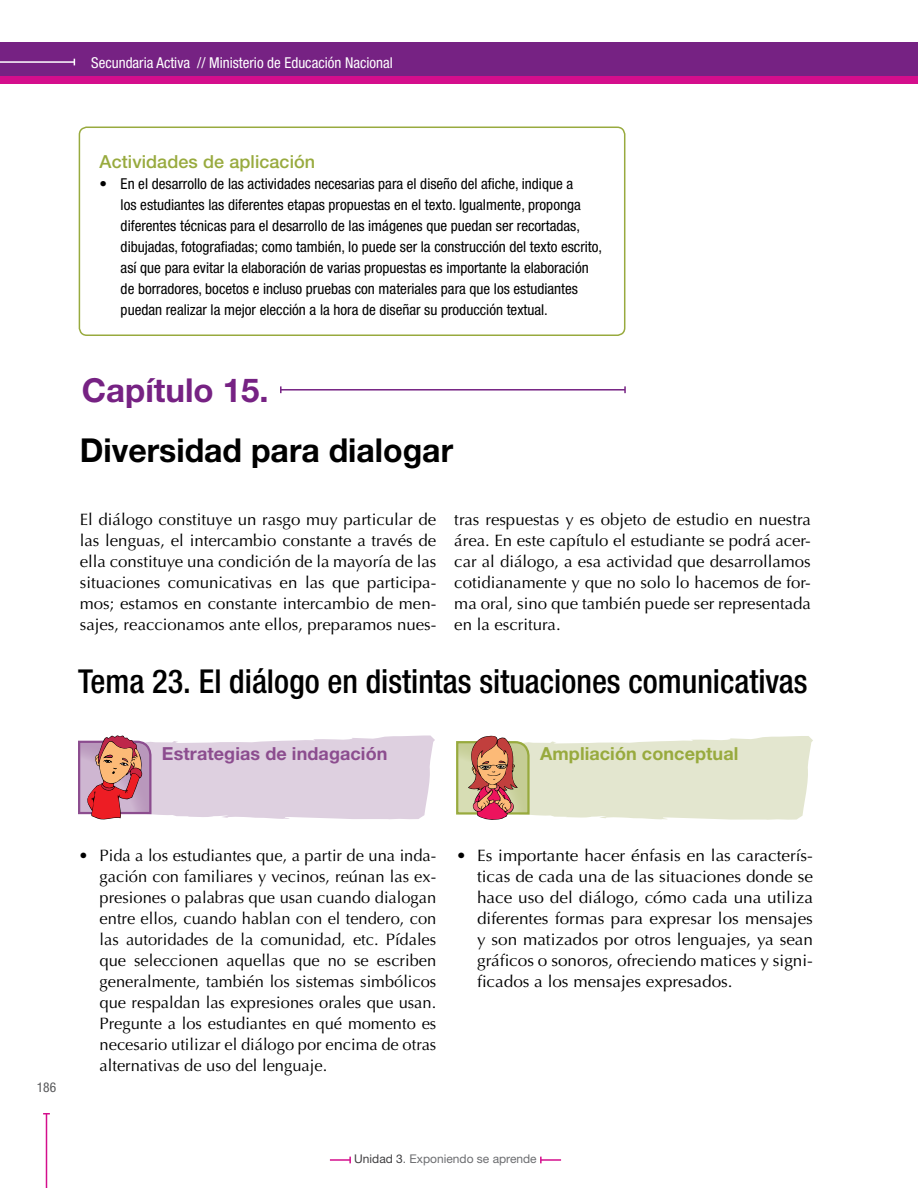
<style>
.page{position:relative;width:918px;height:1188px;background:#fff}
.page>*{position:absolute;margin:0;border:0;box-sizing:border-box;transform-origin:0 0}
.t1{font:500 condensed 33px "Helvetica Neue LT Std";color:#000}
.t2{font:700 33px "Helvetica Neue LT Std";color:#000}
.t3{font:700 33px "Helvetica Neue LT Std";color:#762283}
.t4{font:700 18px "Helvetica Neue LT Std";letter-spacing:.005em;color:#8c4d8f}
.t5{font:500 18px "Helvetica Neue LT Std";letter-spacing:.005em;color:#98aa3e}
.t6{font:700 18px "Helvetica Neue LT Std";letter-spacing:.005em;color:#98aa3e}
.t7{font:16.5px/21px "Optima LT Std";color:#000;text-align:justify}
.t8{font:16.5px/21px "Optima LT Std";color:#000;text-align:justify;scale:1.04 1}
.t9{font:condensed 15px/21px "Helvetica Neue LT Std";color:#000}
.t10{font:condensed 15px "Helvetica Neue LT Std";color:#fff}
.t11{font:condensed 13.5px "Helvetica Neue LT Std";color:#58595b}
.t12{font:12px "Helvetica Neue LT Std";color:#6d6e71}
.s1{color:#414042}
</style>
<div class="page">
<hr style="left:46px;top:1114px;width:1px;height:74px;background:#d40e8c">
<hr style="left:281px;top:389px;width:344px;height:2px;background:#762283">
<svg style="left:280px;top:386px;width:2px;height:7px"></svg>
<svg style="left:624px;top:386px;width:2px;height:7px"></svg>
<svg style="left:78px;top:735px;width:357px;height:85px;background:#dbc1cf"></svg>
<hr style="left:330px;top:1159px;width:20px;height:2px;background:#d40e8c">
<svg style="left:349px;top:1157px;width:2px;height:6px"></svg>
<hr style="left:541px;top:1159px;width:20px;height:2px;background:#d40e8c">
<svg style="left:540px;top:1157px;width:2px;height:6px"></svg>
<div style="left:79px;top:127px;width:546px;height:209px;border:2px solid #98aa3e;border-radius:8px"></div>
<svg style="left:456px;top:735px;width:357px;height:85px;background:#ded7c0"></svg>
<div style="left:0;top:72px;width:918px;height:12px;background:#d40e8c"></div>
<div style="left:0;top:42px;width:918px;height:33px;background:#762283"></div>
<hr style="left:0;top:61px;width:74px;height:2px;background:#fff">
<p class="t10" style="left:91px;top:54px;width:303px">Secundaria Activa // Ministerio de Educación Nacional</p>
<p class="t5" style="left:100px;top:151px;width:217px">Actividades de aplicación</p>
<p class="t9" style="left:121px;top:173px;width:483px;text-indent:-21px">• En el desarrollo de las actividades necesarias para el diseño del afiche, indique a<br>los estudiantes las diferentes etapas propuestas en el texto. Igualmente, proponga diferentes técnicas para el desarrollo de las imágenes que puedan ser recortadas, dibujadas, fotografiadas; como también, lo puede ser la construcción del texto escrito, así que para evitar la elaboración de varias propuestas es importante la elaboración de borradores, bocetos e incluso pruebas con materiales para que los estudiantes puedan realizar la mejor elección a la hora de diseñar su producción textual.</p>
<h1 class="t3" style="left:82px;top:369px;width:188px">Capítulo 15.</h1>
<h1 class="t2" style="left:80px;top:430px;width:375px">Diversidad para dialogar</h1>
<p class="t7" style="left:80px;top:509px;width:358px">El diálogo constituye un rasgo muy particular de las lenguas, el intercambio constante a través de ella constituye una condición de la mayoría de las situaciones comunicativas en las que participa&shy;mos; estamos en constante intercambio de men&shy;sajes, reaccionamos ante ellos, preparamos nues-</p>
<p class="t7" style="left:454px;top:509px;width:358px">tras respuestas y es objeto de estudio en nuestra área. En este capítulo el estudiante se podrá acer&shy;car al diálogo, a esa actividad que desarrollamos cotidianamente y que no solo lo hacemos de for&shy;ma oral, sino que también puede ser representada en la escritura.</p>
<h1 class="t1" style="left:78px;top:662px;width:731px">Tema 23. El diálogo en distintas situaciones comunicativas</h1>
<p class="t4" style="left:162px;top:742px;width:227px">Estrategias de indagación</p>
<p class="t6" style="left:540px;top:743px;width:200px">Ampliación conceptual</p>
<p class="t11" style="left:37px;top:1079px;width:21px">186</p>
<p class="t7" style="left:100px;top:845px;width:338px;text-indent:-21px">• Pida a los estudiantes que, a partir de una inda&shy;gación con familiares y vecinos, reúnan las ex&shy;presiones o palabras que usan cuando dialogan entre ellos, cuando hablan con el tendero, con las autoridades de la comunidad, etc. Pídales que seleccionen aquellas que no se escriben generalmente, también los sistemas simbólicos que respaldan las expresiones orales que usan.<br>Pregunte a los estudiantes en qué momento es necesario utilizar el diálogo por encima de otras alternativas de uso del lenguaje.</p>
<p class="t8" style="left:477px;top:845px;width:325px;text-indent:-21px">• Es importante hacer énfasis en las caracterís&shy;ticas de cada una de las situaciones donde se hace uso del diálogo, cómo cada una utiliza diferentes formas para expresar los mensajes y son matizados por otros lenguajes, ya sean gráficos o sonoros, ofreciendo matices y signi&shy;ficados a los mensajes expresados.</p>
<p class="t12" style="left:354px;top:1152px;width:184px"><span class="s1">Unidad 3</span>. Exponiendo se aprende</p>
</div>
